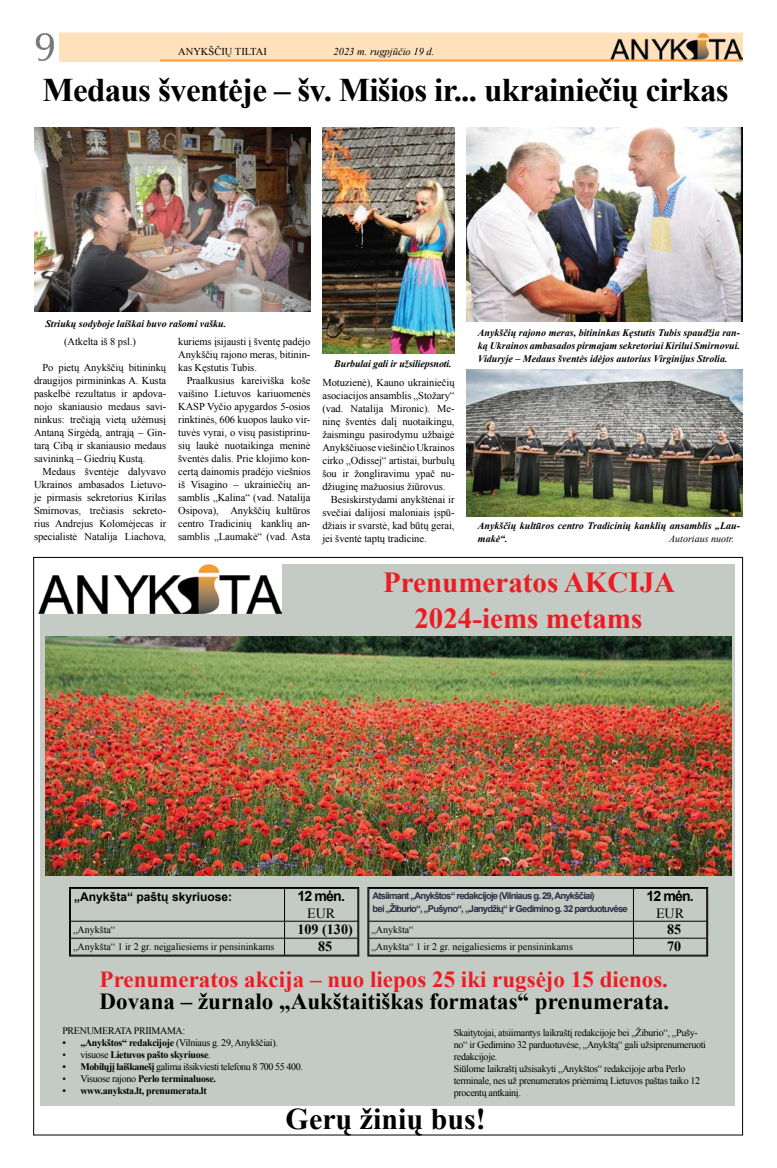
<style>
.page{position:relative;width:777px;height:1168px;background:#fff}
.page>*{position:absolute;margin:0;border:0;box-sizing:border-box;transform-origin:0 0}
.t1{font:700 33px "Times New Roman";letter-spacing:-.02em;color:#000}
.t2{font:700 30px "Times New Roman";color:#000}
.t3{font:700 29px/36px "Times New Roman";color:#ed1c24;text-align:center}
.t4{font:700 23px "Times New Roman";color:#ed1c24}
.t5{font:700 23px "Times New Roman";color:#000}
.t6{font:700 14.1px "Times New Roman";color:#000}
.t7{font:700 14.1px "Arial";letter-spacing:-.06em;color:#000}
.t8{font:14.1px "Times New Roman";color:#000}
.t9{font:700 12.1px "Arial";color:#000}
.t10{font:10.5px/13px "Times New Roman";letter-spacing:-.005em;color:#000;text-align:justify}
.t11{font:italic 10.5px "Times New Roman";color:#000}
.t12{font:10px/12px "Times New Roman";letter-spacing:-.03em;color:#000}
.t13{font:italic 700 10px/13px "Times New Roman";color:#000;text-align:justify}
.t14{font:10px "Times New Roman";color:#000}
.t15{font:700 10px "Times New Roman";letter-spacing:-.03em;color:#000}
.t16{font:italic 10px "Times New Roman";color:#000}
.t17{font:700 9.4px/13px "Arial";letter-spacing:-.08em;color:#2d2b45}
.s1{font-weight:700}
.s2{font-weight:400}
</style>
<div class="page">
<div style="left:59px;top:33px;width:684px;height:29px;background:#ffe1bc;border:1px solid #ffe1bc"></div>
<img style="left:610px;top:33px;width:132px;height:26px">
<hr style="left:160px;top:59px;width:582px;height:2px;background:#f9a141">
<img style="left:35px;top:33px;width:19px;height:28px">
<div style="left:40px;top:564px;width:694px;height:542px;background:#c3cbc4"></div>
<img style="left:39px;top:565px;width:243px;height:48px">
<hr style="left:285px;top:938px;width:73px;height:1px;background:#000">
<hr style="left:284px;top:889px;width:1px;height:32px;background:#000">
<hr style="left:70px;top:921px;width:214px;height:1px;background:#000">
<hr style="left:284px;top:921px;width:74px;height:1px;background:#000">
<hr style="left:70px;top:938px;width:215px;height:1px;background:#000">
<svg style="left:284px;top:921px;width:1px;height:33px"></svg>
<div style="left:69px;top:887px;width:290px;height:69px;border:1px solid #000"></div>
<hr style="left:633px;top:938px;width:74px;height:1px;background:#000">
<hr style="left:633px;top:889px;width:1px;height:32px;background:#000">
<hr style="left:368px;top:921px;width:265px;height:1px;background:#000">
<hr style="left:633px;top:921px;width:74px;height:1px;background:#000">
<hr style="left:368px;top:938px;width:265px;height:1px;background:#000">
<svg style="left:633px;top:921px;width:1px;height:33px"></svg>
<div style="left:367px;top:887px;width:341px;height:69px;border:1px solid #000"></div>
<img style="left:45px;top:636px;width:686px;height:240px">
<img style="left:466px;top:128px;width:277px;height:193px">
<img style="left:34px;top:128px;width:276px;height:184px">
<img style="left:322px;top:128px;width:132px;height:225px">
<img style="left:466px;top:369px;width:277px;height:147px">
<p class="t10" style="left:178px;top:45px;width:8px">anykščių</p>
<p class="t10" style="left:235px;top:45px;width:7px">tiltai</p>
<p class="t11" style="left:333px;top:44px;width:102px">2023 m. rugpjūčio 19 d.</p>
<h1 class="t1" style="left:43px;top:67px;width:687px">Medaus šventėje – šv. Mišios ir... ukrainiečių cirkas</h1>
<p class="t13" style="left:45px;top:317px;width:182px">Striukų sodyboje laiškai buvo rašomi vašku.</p>
<p class="t10" style="left:64px;top:335px;width:73px">(Atkelta iš 8 psl.)</p>
<p class="t10" style="left:34px;top:361px;width:134px;text-indent:9px">Po pietų Anykščių bitininkų draugijos pirmininkas A. Kusta paskelbė rezultatus ir apdova&shy;nojo skaniausio medaus savi&shy;ninkus: trečiąją vietą užėmusį Antaną Sirgėdą, antrąją – Gin&shy;tarą Cibą ir skaniausio medaus savininką – Giedrių Kustą.</p>
<p class="t10" style="left:34px;top:465px;width:134px;text-indent:9px">Medaus šventėje dalyvavo Ukrainos ambasados Lietuvo&shy;je pirmasis sekretorius Kirilas Smirnovas, trečiasis sekreto&shy;rius Andrejus Kolomėjecas ir specialistė Natalija Liachova,</p>
<p class="t10" style="left:178px;top:335px;width:134px">kuriems įsijausti į šventę padėjo Anykščių rajono meras, bitinin&shy;kas Kęstutis Tubis.</p>
<p class="t10" style="left:178px;top:374px;width:134px;text-indent:9px">Praalkusius kareiviška koše vaišino Lietuvos kariuomenės KASP Vyčio apygardos 5-osios rinktinės, 606 kuopos lauko vir&shy;tuvės vyrai, o visų pasistiprinu&shy;sių laukė nuotaikinga meninė šventės dalis. Prie klojimo kon&shy;certą dainomis pradėjo viešnios iš Visagino – ukrainiečių an&shy;samblis „Kalina“ (vad. Natalija Osipova), Anykščių kultūros centro Tradicinių kanklių an&shy;samblis „Laumakė“ (vad. Asta</p>
<p class="t13" style="left:334px;top:357px;width:119px">Burbulai gali ir užsiliepsnoti.</p>
<p class="t10" style="left:322px;top:376px;width:134px">Motuzienė), Kauno ukrainiečių</p>
<p class="t10" style="left:322px;top:389px;width:134px">asociacijos ansamblis „Stožary“</p>
<p class="t10" style="left:322px;top:402px;width:134px">(vad. Natalija Mironic). Me-</p>
<p class="t10" style="left:322px;top:415px;width:134px">ninę šventės dalį nuotaikingu,</p>
<p class="t10" style="left:322px;top:428px;width:134px">žaismingu pasirodymu užbaigė</p>
<p class="t10" style="left:322px;top:441px;width:134px">Anykščiuose viešinčio Ukrainos</p>
<p class="t10" style="left:322px;top:454px;width:134px">cirko „Odissej“ artistai, burbulų</p>
<p class="t10" style="left:322px;top:467px;width:134px">šou ir žongliravimu ypač nu-</p>
<p class="t10" style="left:322px;top:480px;width:125px">džiuginę mažuosius žiūrovus.</p>
<p class="t10" style="left:331px;top:493px;width:125px">Besiskirstydami anykštėnai ir</p>
<p class="t10" style="left:322px;top:506px;width:134px">svečiai dalijosi maloniais įspū-</p>
<p class="t10" style="left:322px;top:519px;width:134px">džiais ir svarstė, kad būtų gerai,</p>
<p class="t10" style="left:322px;top:532px;width:106px">jei šventė taptų tradicine.</p>
<p class="t13" style="left:478px;top:325px;width:264px">Anykščių rajono meras, bitininkas Kęstutis Tubis spaudžia ran&shy;ką Ukrainos ambasados pirmajam sekretoriui Kirilui Smirnovui.<br>Viduryje – Medaus šventės idėjos autorius Virginijus Strolia.</p>
<p class="t13" style="left:478px;top:519px;width:264px">Anykščių kultūros centro Tradicinių kanklių ansamblis „Lau&shy;makė“.</p>
<p class="t16" style="left:669px;top:532px;width:67px">Autoriaus nuotr.</p>
<h3 class="t3" style="left:383px;top:564px;width:293px">Prenumeratos AKCIJA<br>2024-iems metams</h3>
<p class="t9" style="left:74px;top:889px;width:160px">„Anykšta“ paštų skyriuose:</p>
<h3 class="t7" style="left:297px;top:887px;width:49px">12 mėn.</h3>
<h3 class="t8" style="left:307px;top:904px;width:30px">EUR</h3>
<p class="t14" style="left:73px;top:923px;width:44px">„Anykšta“</p>
<h3 class="t6" style="left:297px;top:920px;width:57px">109 (130)</h3>
<p class="t14" style="left:73px;top:940px;width:203px">„Anykšta“ 1 ir 2 gr. neįgaliesiems ir pensininkams</p>
<h3 class="t6" style="left:318px;top:937px;width:16px">85</h3>
<p class="t17" style="left:372px;top:889px;width:257px">Atsiimant „Anykštos“ redakcijoje (Vilniaus g. 29, Anykščiai)<br>bei „Žiburio“, „Pušyno“, „Janydžių“ ir Gedimino g. 32 parduotuvėse</p>
<h3 class="t7" style="left:646px;top:887px;width:49px">12 mėn.</h3>
<h3 class="t8" style="left:656px;top:904px;width:30px">EUR</h3>
<p class="t14" style="left:371px;top:923px;width:44px">„Anykšta“</p>
<h3 class="t6" style="left:667px;top:920px;width:16px">85</h3>
<p class="t14" style="left:371px;top:940px;width:203px">„Anykšta“ 1 ir 2 gr. neįgaliesiems ir pensininkams</p>
<h3 class="t6" style="left:667px;top:937px;width:16px">70</h3>
<h3 class="t4" style="left:100px;top:963px;width:570px">Prenumeratos akcija – nuo liepos 25 iki rugsėjo 15 dienos.</h3>
<h3 class="t5" style="left:100px;top:985px;width:571px">Dovana – žurnalo „Aukštaitiškas formatas“ prenumerata.</h3>
<p class="t12" style="left:62px;top:1024px;width:13px">Prenumerata</p>
<p class="t12" style="left:134px;top:1024px;width:8px">priimama</p>
<p class="t12" style="left:182px;top:1024px;width:4px">:</p>
<p class="t12" style="left:62px;top:1036px;width:217px"><span class="s1">• „Anykštos“ redakcijoje</span> (Vilniaus g. 29, Anykščiai).</p>
<p class="t15" style="left:62px;top:1048px;width:150px"><span class="s2">• visuose</span> Lietuvos pašto skyriuose<span class="s2">.</span></p>
<p class="t12" style="left:62px;top:1060px;width:242px"><span class="s1">• Mobilųjį laiškanešį</span> galima išsikviesti telefonu 8 700 55 400.</p>
<p class="t15" style="left:62px;top:1072px;width:155px"><span class="s2">• Visuose rajono</span> Perlo terminaluose.</p>
<p class="t15" style="left:62px;top:1084px;width:146px">• www.anyksta.lt, prenumerata.lt</p>
<p class="t12" style="left:454px;top:1026px;width:254px">Skaitytojai, atsiimantys laikraštį redakcijoje bei „Žiburio“, „Pušy&shy;no“ ir Gedimino 32 parduotuvėse, „Anykštą“ gali užsiprenumeruoti redakcijoje.<br>Siūlome laikraštį užsisakyti „Anykštos“ redakcijoje arba Perlo terminale, nes už prenumeratos priėmimą Lietuvos paštas taiko 12 procentų antkainį.</p>
<h2 class="t2" style="left:286px;top:1099px;width:202px">Gerų žinių bus!</h2>
</div>
